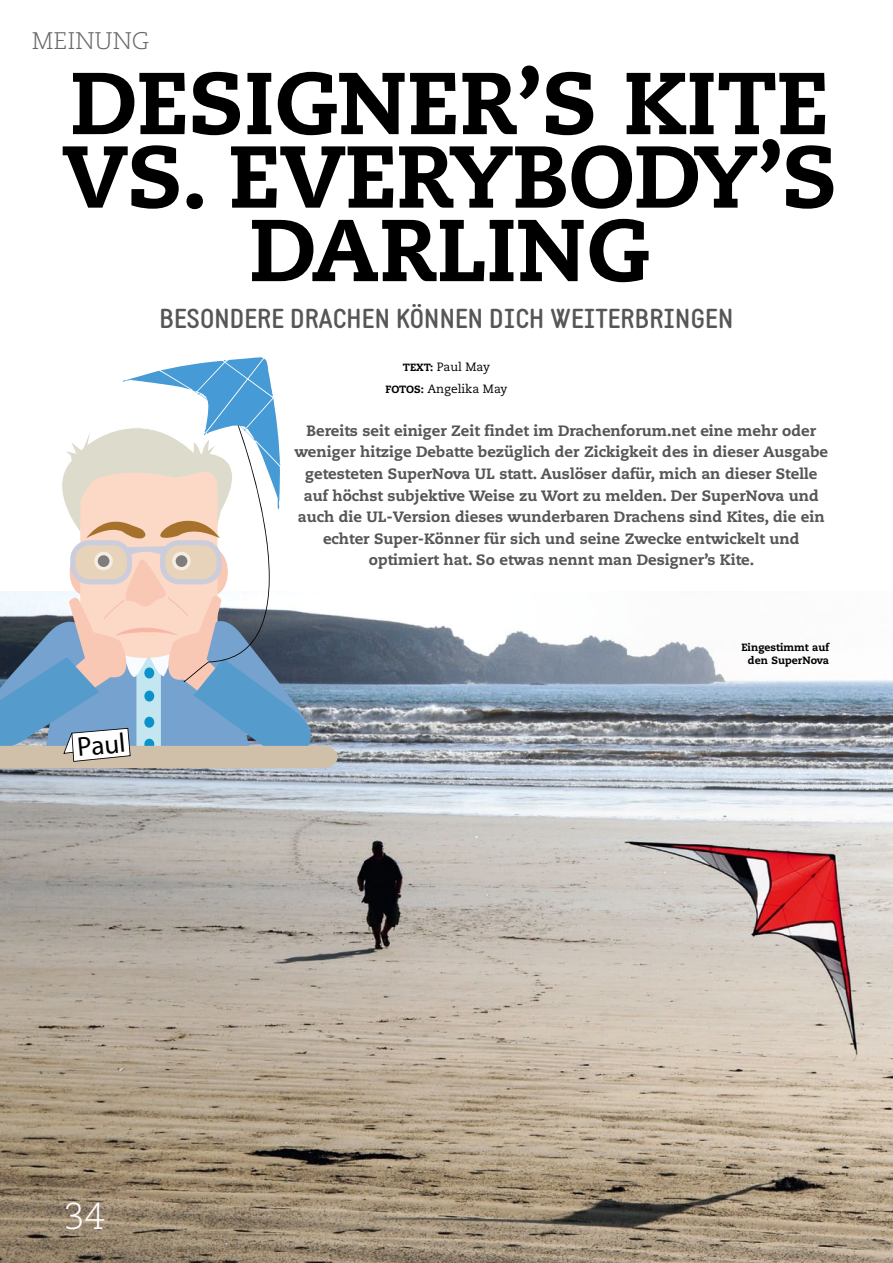
<style>
.page{position:relative;width:893px;height:1263px;background:#fff}
.page>*{position:absolute;margin:0;border:0;box-sizing:border-box;transform-origin:0 0}
.t1{font:800 87.45px/73.5px "Caecilia LT Std";color:#000;text-align:center}
.t2{font:300 37.5px "Caecilia LT Std";color:#fff}
.t3{font:27.15px "Myriad Pro";color:#000}
.t4{font:700 27px "Static";color:#565655}
.t5{font:300 24px "Caecilia LT Std";color:#656a66}
.t6{font:800 15px/21.6px "Caecilia LT Std";color:#565655;text-align:center}
.t7{font:12px/21.6px "Caecilia LT Std";color:#000;text-align:center}
.t8{font:800 10.5px/13.5px "Caecilia LT Std";color:#000;text-align:right}
.s1{font-weight:800;font-size:10.5px}
</style>
<div class="page">
<img style="left:0;top:615px;width:893px;height:648px">
<svg style="left:0;top:357px;width:338px;height:411px"></svg>
<p class="t5" style="left:32px;top:27px;width:119px">MEINUNG</p>
<p class="t1" style="left:62px;top:67px;width:777px">Designer’s Kite vs. Everybody’s<br>Darling</p>
<p class="t4" style="left:160px;top:302px;width:575px">BESONDERE DRACHEN KÖNNEN DICH WEITERBRINGEN</p>
<p class="t7" style="left:385px;top:356px;width:123px"><span class="s1">Text:</span> Paul May<br><span class="s1">Fotos:</span> Angelika May</p>
<p class="t6" style="left:294px;top:420px;width:535px">Bereits seit einiger Zeit findet im Drachenforum.net eine mehr oder weniger hitzige Debatte bezüglich der Zickigkeit des in dieser Ausgabe getesteten SuperNova UL statt. Auslöser dafür, mich an dieser Stelle auf höchst subjektive Weise zu Wort zu melden. Der SuperNova und auch die UL-Version dieses wunderbaren Drachens sind Kites, die ein echter Super-Könner für sich und seine Zwecke entwickelt und optimiert hat. So etwas nennt man Designer’s Kite.</p>
<p class="t3" style="left:76px;top:730px;width:50px;rotate:-5deg">Paul</p>
<p class="t2" style="left:64px;top:1195px;width:43px">34</p>
<p class="t8" style="left:741px;top:640px;width:89px">Eingestimmt auf den SuperNova</p>
</div>
